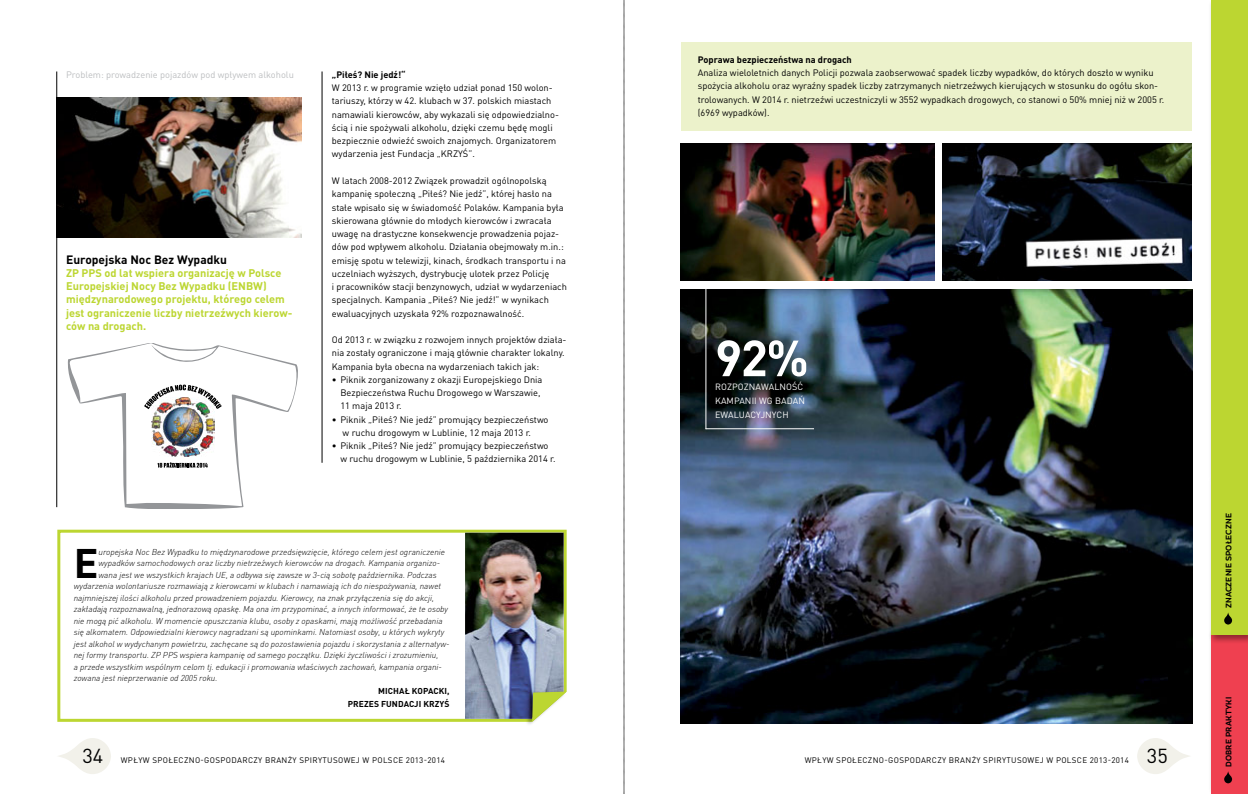
<style>
.page{position:relative;width:1248px;height:794px;background:#fff}
.page>*{position:absolute;margin:0;border:0;box-sizing:border-box;transform-origin:0 0}
.t1{font:700 50px "DIN Pro Pl";color:#fff}
.t2{font:700 40.8px "DIN Pro Pl";color:#000}
.t3{font:20px "DIN Pro Pl";color:#000}
.t4{font:700 12px "DIN Pro Pl";color:#000}
.t5{font:700 11px/13.3px "DIN Pro Pl";color:#bcd631}
.t6{font:9.2px/13.2px "DIN Pro Pl";color:#000}
.t7{font:700 9.2px "DIN Pro Pl";color:#000}
.t8{font:9.2px "DIN Pro Pl";color:#bcbec0}
.t9{font:9px/14px "DIN Pro Pl";letter-spacing:.01em;color:#fff}
.t10{font:italic 300 8.5px "DIN Pro Pl";color:#000}
.t11{font:700 8.5px/13px "DIN Pro Pl";letter-spacing:.01em;color:#000;text-align:right}
.t12{font:8px "DIN Pro Pl";letter-spacing:.045em;color:#000}
.t13{font:700 8px "Magallanes Cond";letter-spacing:.02em;color:#000}
</style>
<div class="page">
<svg style="left:1137px;top:738px;width:53px;height:36px"></svg>
<svg style="left:58px;top:738px;width:53px;height:36px"></svg>
<div style="left:1208px;top:627px;width:39px;height:167px;background:#fafafa"></div>
<div style="left:1210px;top:635px;width:37px;height:159px;background:#ef4050"></div>
<svg style="left:1224px;top:771px;width:7px;height:12px"></svg>
<div style="left:1207px;top:474px;width:40px;height:170px;background:#000;opacity:.4"></div>
<div style="left:1210px;top:476px;width:37px;height:159px;background:#bcd631"></div>
<div style="left:1207px;top:315px;width:40px;height:170px;background:#fcfcfc"></div>
<svg style="left:1224px;top:612px;width:7px;height:12px"></svg>
<svg style="left:623px;top:0;width:2px;height:794px"></svg>
<hr style="left:322px;top:71px;width:1px;height:392px;background:#000">
<svg style="left:57px;top:529px;width:510px;height:193px"></svg>
<div style="left:525px;top:690px;width:41px;height:37px;background:#000;opacity:.4"></div>
<img style="left:465px;top:532px;width:101px;height:190px">
<svg style="left:67px;top:344px;width:231px;height:164px"></svg>
<img style="left:58px;top:98px;width:243px;height:139px">
<div style="left:1210px;top:0;width:37px;height:499px;background:#bcd631"></div>
<img style="left:680px;top:289px;width:511px;height:434px">
<img style="left:680px;top:143px;width:254px;height:137px">
<img style="left:942px;top:143px;width:249px;height:137px">
<hr style="left:705px;top:428px;width:109px;height:1px;background:#fff">
<hr style="left:705px;top:283px;width:1px;height:146px;background:#fff">
<div style="left:680px;top:42px;width:511px;height:88px;background:#ecf2cb"></div>
<hr style="left:57px;top:71px;width:1px;height:436px;background:#000">
<p class="t8" style="left:66px;top:69px;width:229px">Problem: prowadzenie pojazdów pod wpływem alkoholu</p>
<h3 class="t4" style="left:66px;top:251px;width:162px">Europejska Noc Bez Wypadku</h3>
<p class="t5" style="left:66px;top:266px;width:228px">ZP PPS od lat wspiera organizację w Polsce Europejskiej Nocy Bez Wypadku (ENBW) międzynarodowego projektu, którego celem jest ograniczenie liczby nietrzeźwych kierow&shy;ców na drogach.</p>
<p class="t7" style="left:332px;top:69px;width:75px">„Piłeś? Nie jedź!“</p>
<p class="t6" style="left:332px;top:81px;width:229px">W 2013 r. w programie wzięło udział ponad 150 wolon&shy;tariuszy, którzy w 42. klubach w 37. polskich miastach namawiali kierowców, aby wykazali się odpowiedzialno&shy;ścią i nie spożywali alkoholu, dzięki czemu będę mogli bezpiecznie odwieźć swoich znajomych. Organizatorem wydarzenia jest Fundacja „KRZYŚ”.</p>
<p class="t6" style="left:332px;top:174px;width:236px">W latach 2008-2012 Związek prowadził ogólnopolską kampanię społeczną „Piłeś? Nie jedź”, której hasło na stałe wpisało się w świadomość Polaków. Kampania była skierowana głównie do młodych kierowców i zwracała uwagę na drastyczne konsekwencje prowadzenia pojaz&shy;dów pod wpływem alkoholu. Działania obejmowały m.in.: emisję spotu w telewizji, kinach, środkach transportu i na uczelniach wyższych, dystrybucję ulotek przez Policję<br>i pracowników stacji benzynowych, udział w wydarzeniach specjalnych. Kampania „Piłeś? Nie jedź!” w wynikach ewaluacyjnych uzyskała 92% rozpoznawalność.</p>
<p class="t6" style="left:332px;top:333px;width:236px">Od 2013 r. w związku z rozwojem innych projektów działa&shy;nia zostały ograniczone i mają głównie charakter lokalny.<br>Kampania była obecna na wydarzeniach takich jak:</p>
<p class="t6" style="left:340px;top:373px;width:204px;text-indent:-9px">• Piknik zorganizowany z okazji Europejskiego Dnia<br>Bezpieczeństwa Ruchu Drogowego w Warszawie,<br>11 maja 2013 r.</p>
<p class="t6" style="left:342px;top:412px;width:207px;text-indent:-11px">• Piknik „Piłeś? Nie jedź” promujący bezpieczeństwo w ruchu drogowym w Lublinie, 12 maja 2013 r.</p>
<p class="t6" style="left:340px;top:439px;width:217px;text-indent:-9px">• Piknik „Piłeś? Nie jedź” promujący bezpieczeństwo w ruchu drogowym w Lublinie, 5 października 2014 r.</p>
<h2 class="t2" style="left:74px;top:536px;width:26px">E</h2>
<p class="t10" style="left:98px;top:546px;width:348px">uropejska Noc Bez Wypadku to międzynarodowe przedsięwzięcie, którego celem jest ograniczenie</p>
<p class="t10" style="left:98px;top:558px;width:343px">wypadków samochodowych oraz liczby nietrzeźwych kierowców na drogach. Kampania organizo-</p>
<p class="t10" style="left:98px;top:569px;width:340px">wana jest we wszystkich krajach UE, a odbywa się zawsze w 3-cią sobotę października. Podczas</p>
<p class="t10" style="left:74px;top:581px;width:369px">wydarzenia wolontariusze rozmawiają z kierowcami w klubach i namawiają ich do niespożywania, nawet</p>
<p class="t10" style="left:74px;top:592px;width:362px">najmniejszej ilości alkoholu przed prowadzeniem pojazdu. Kierowcy, na znak przyłączenia się do akcji,</p>
<p class="t10" style="left:74px;top:604px;width:375px">zakładają rozpoznawalną, jednorazową opaskę. Ma ona im przypominać, a innych informować, że te osoby</p>
<p class="t10" style="left:74px;top:615px;width:370px">nie mogą pić alkoholu. W momencie opuszczania klubu, osoby z opaskami, mają możliwość przebadania</p>
<p class="t10" style="left:74px;top:627px;width:372px">się alkomatem. Odpowiedzialni kierowcy nagradzani są upominkami. Natomiast osoby, u których wykryty</p>
<p class="t10" style="left:74px;top:638px;width:377px">jest alkohol w wydychanym powietrzu, zachęcane są do pozostawienia pojazdu i skorzystania z alternatyw-</p>
<p class="t10" style="left:74px;top:650px;width:366px">nej formy transportu. ZP PPS wspiera kampanię od samego początku. Dzięki życzliwości i zrozumieniu,</p>
<p class="t10" style="left:74px;top:661px;width:370px">a przede wszystkim wspólnym celom tj. edukacji i promowania właściwych zachowań, kampania organi-</p>
<p class="t10" style="left:74px;top:673px;width:145px">zowana jest nieprzerwanie od 2005 roku.</p>
<p class="t11" style="left:348px;top:684px;width:103px">MICHAŁ KOPACKI,<br>PREZES FUNDACJI KRZYŚ</p>
<p class="t7" style="left:697px;top:53px;width:155px">Poprawa bezpieczeństwa na drogach</p>
<p class="t6" style="left:697px;top:66px;width:468px">Analiza wieloletnich danych Policji pozwala zaobserwować spadek liczby wypadków, do których doszło w wyniku spożycia alkoholu oraz wyraźny spadek liczby zatrzymanych nietrzeźwych kierujących w stosunku do ogółu skon&shy;trolowanych. W 2014 r. nietrzeźwi uczestniczyli w 3552 wypadkach drogowych, co stanowi o 50% mniej niż w 2005 r. (6969 wypadków).</p>
<h1 class="t1" style="left:715px;top:325px;width:95px">92%</h1>
<p class="t9" style="left:715px;top:380px;width:91px">ROZPOZNAWALNOŚĆ<br>KAMPANII WG BADAŃ<br>EWALUACYJNYCH</p>
<h3 class="t3" style="left:82px;top:743px;width:22px">34</h3>
<p class="t12" style="left:121px;top:754px;width:326px">WPŁYW SPOŁECZNO-GOSPODARCZY BRANŻY SPIRYTUSOWEJ W POLSCE 2013-2014</p>
<p class="t12" style="left:804px;top:754px;width:326px">WPŁYW SPOŁECZNO-GOSPODARCZY BRANŻY SPIRYTUSOWEJ W POLSCE 2013-2014</p>
<h3 class="t3" style="left:1146px;top:743px;width:22px">35</h3>
<p class="t13" style="left:1223px;top:608px;width:96px;rotate:-90deg">ZNACZENIE SPOŁECZNE</p>
<p class="t13" style="left:1223px;top:767px;width:72px;rotate:-90deg">DOBRE PRAKTYKI</p>
</div>
